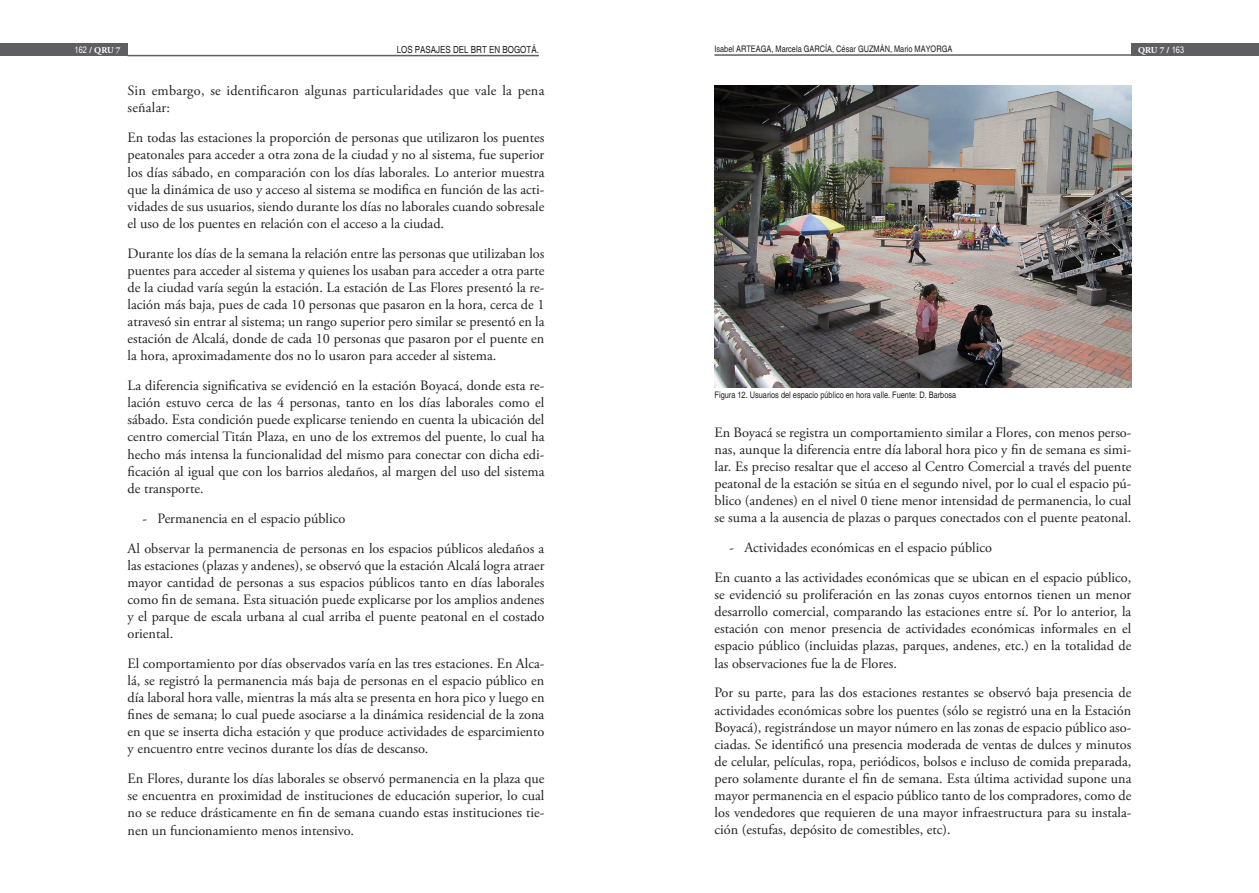
<style>
.page{position:relative;width:1259px;height:893px;background:#fff}
.page>*{position:absolute;margin:0;border:0;box-sizing:border-box;transform-origin:0 0}
.cuerpo{font:14.25px/17.1px "Adobe Garamond Pro";color:#231f20;text-align:justify}
.t1{font:condensed 9.75px "Helvetica";color:#231f20}
.sumario{font:condensed 9px "Helvetica";color:#231f20}
.t2{font:700 9px "Adobe Garamond Pro";letter-spacing:-.02em;color:#fff}
.s1{font-family:"Arial Narrow";font-weight:400}
</style>
<div class="page">
<hr style="left:128px;top:55px;width:411px;height:1px;background:#5f5f62">
<hr style="left:714px;top:54px;width:418px;height:2px;background:#5f5f62">
<div style="left:0;top:44px;width:128px;height:12px;background:#5f5f62"></div>
<div style="left:1131px;top:43px;width:128px;height:13px;background:#5f5f62"></div>
<img style="left:714px;top:85px;width:417px;height:302px">
<p class="t2" style="left:75px;top:45px;width:47px"><span class="s1">162</span> / QRU 7</p>
<p class="sumario" style="left:714px;top:44px;width:239px">Isabel ARTEAGA, Marcela GARCÍA, César GUZMÁN, Mario MAYORGA</p>
<p class="t2" style="left:1138px;top:45px;width:47px">QRU 7 / <span class="s1">163</span></p>
<p class="cuerpo" style="left:128px;top:83px;width:418px">Sin embargo, se identificaron algunas particularidades que vale la pena señalar:</p>
<p class="cuerpo" style="left:128px;top:130px;width:418px">En todas las estaciones la proporción de personas que utilizaron los puentes peatonales para acceder a otra zona de la ciudad y no al sistema, fue superior los días sábado, en comparación con los días laborales. Lo anterior muestra que la dinámica de uso y acceso al sistema se modifica en función de las acti&shy;vidades de sus usuarios, siendo durante los días no laborales cuando sobresale el uso de los puentes en relación con el acceso a la ciudad.</p>
<p class="cuerpo" style="left:128px;top:245px;width:418px">Durante los días de la semana la relación entre las personas que utilizaban los puentes para acceder al sistema y quienes los usaban para acceder a otra parte de la ciudad varía según la estación. La estación de Las Flores presentó la re&shy;lación más baja, pues de cada 10 personas que pasaron en la hora, cerca de 1 atravesó sin entrar al sistema; un rango superior pero similar se presentó en la estación de Alcalá, donde de cada 10 personas que pasaron por el puente en la hora, aproximadamente dos no lo usaron para acceder al sistema.</p>
<p class="cuerpo" style="left:128px;top:378px;width:418px">La diferencia significativa se evidenció en la estación Boyacá, donde esta re&shy;lación estuvo cerca de las 4 personas, tanto en los días laborales como el sábado. Esta condición puede explicarse teniendo en cuenta la ubicación del centro comercial Titán Plaza, en uno de los extremos del puente, lo cual ha hecho más intensa la funcionalidad del mismo para conectar con dicha edi&shy;ficación al igual que con los barrios aledaños, al margen del uso del sistema de transporte.</p>
<p class="cuerpo" style="left:143px;top:510px;width:204px">- Permanencia en el espacio público</p>
<p class="cuerpo" style="left:128px;top:540px;width:418px">Al observar la permanencia de personas en los espacios públicos aledaños a las estaciones (plazas y andenes), se observó que la estación Alcalá logra atraer mayor cantidad de personas a sus espacios públicos tanto en días laborales como fin de semana. Esta situación puede explicarse por los amplios andenes y el parque de escala urbana al cual arriba el puente peatonal en el costado oriental.</p>
<p class="cuerpo" style="left:128px;top:655px;width:418px">El comportamiento por días observados varía en las tres estaciones. En Alca&shy;lá, se registró la permanencia más baja de personas en el espacio público en día laboral hora valle, mientras la más alta se presenta en hora pico y luego en fines de semana; lo cual puede asociarse a la dinámica residencial de la zona en que se inserta dicha estación y que produce actividades de esparcimiento y encuentro entre vecinos durante los días de descanso.</p>
<p class="cuerpo" style="left:128px;top:771px;width:418px">En Flores, durante los días laborales se observó permanencia en la plaza que se encuentra en proximidad de instituciones de educación superior, lo cual no se reduce drásticamente en fin de semana cuando estas instituciones tie&shy;nen un funcionamiento menos intensivo.</p>
<p class="t1" style="left:397px;top:44px;width:144px">LOS PASAJES DEL BRT EN BOGOTÁ.</p>
<p class="sumario" style="left:714px;top:390px;width:243px">Figura 12. Usuarios del espacio público en hora valle. Fuente: D. Barbosa</p>
<p class="cuerpo" style="left:714px;top:424px;width:418px">En Boyacá se registra un comportamiento similar a Flores, con menos perso&shy;nas, aunque la diferencia entre día laboral hora pico y fin de semana es simi&shy;lar. Es preciso resaltar que el acceso al Centro Comercial a través del puente peatonal de la estación se sitúa en el segundo nivel, por lo cual el espacio pú&shy;blico (andenes) en el nivel 0 tiene menor intensidad de permanencia, lo cual se suma a la ausencia de plazas o parques conectados con el puente peatonal.</p>
<p class="cuerpo" style="left:729px;top:540px;width:264px">- Actividades económicas en el espacio público</p>
<p class="cuerpo" style="left:714px;top:569px;width:418px">En cuanto a las actividades económicas que se ubican en el espacio público, se evidenció su proliferación en las zonas cuyos entornos tienen un menor desarrollo comercial, comparando las estaciones entre sí. Por lo anterior, la estación con menor presencia de actividades económicas informales en el espacio público (incluidas plazas, parques, andenes, etc.) en la totalidad de las observaciones fue la de Flores.</p>
<p class="cuerpo" style="left:714px;top:685px;width:418px">Por su parte, para las dos estaciones restantes se observó baja presencia de actividades económicas sobre los puentes (sólo se registró una en la Estación Boyacá), registrándose un mayor número en las zonas de espacio público aso&shy;ciadas. Se identificó una presencia moderada de ventas de dulces y minutos de celular, películas, ropa, periódicos, bolsos e incluso de comida preparada, pero solamente durante el fin de semana. Esta última actividad supone una mayor permanencia en el espacio público tanto de los compradores, como de los vendedores que requieren de una mayor infraestructura para su instala&shy;ción (estufas, depósito de comestibles, etc).</p>
</div>
